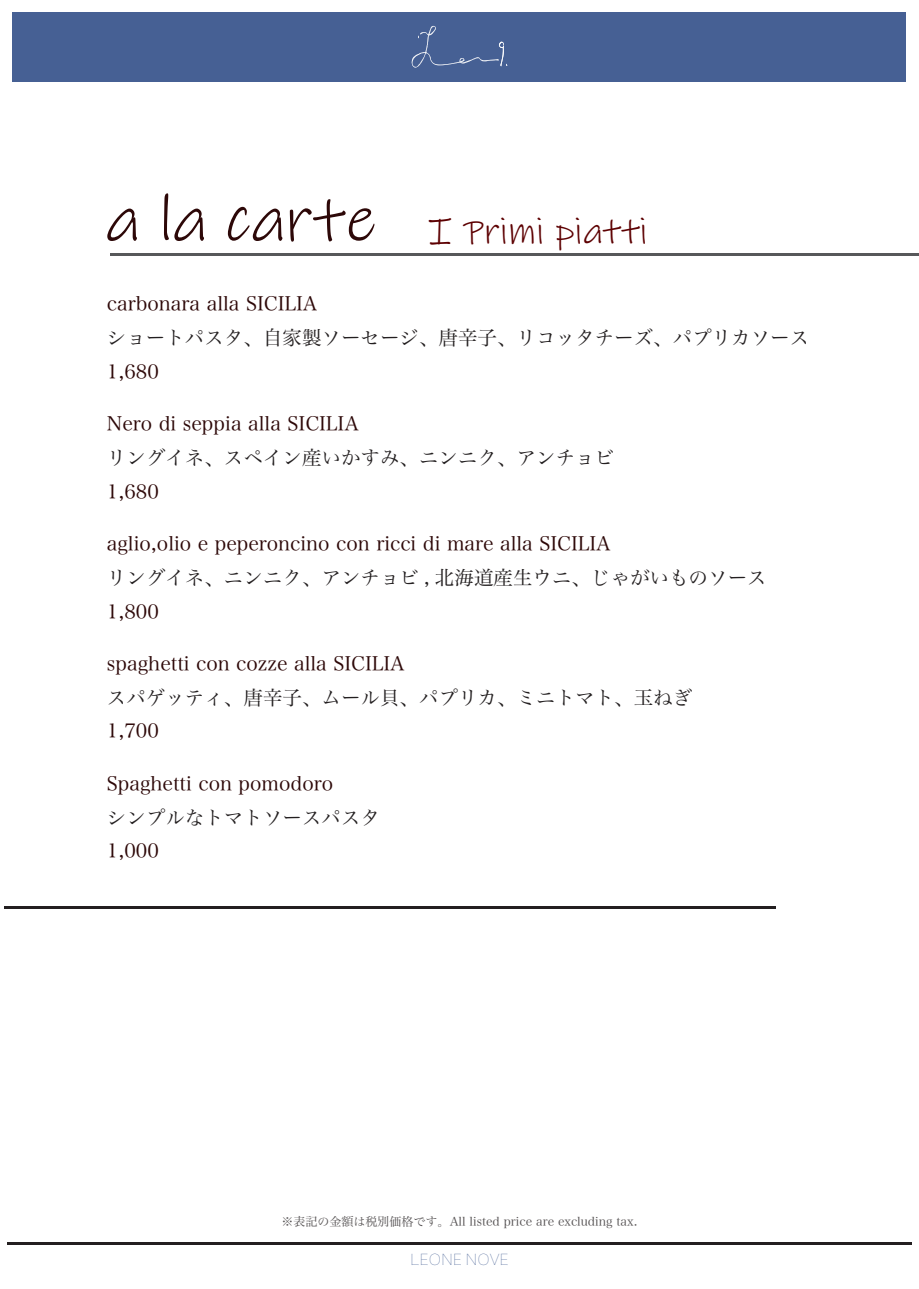
<style>
.page{position:relative;width:919px;height:1289px;background:#fff}
.page>*{position:absolute;margin:0;border:0;box-sizing:border-box;transform-origin:0 0}
.t1{font:37.5px "Ink Free";color:#5d0002}
.t2{font:19.5px "Hira Min Pro W3";color:#2d0808}
.t3{font:19.5px "Hira Min Pro W3";color:#231f20}
.t4{font:15px "Hiragino Sans W0";color:#466094}
.t5{font:12px "Hira Min Pro W3";color:#555253}
.s1{font-size:66px;color:#2d0808}
.s2{font-family:"Koz Go Pr 6 N"}
</style>
<div class="page">
<div style="left:13px;top:13px;width:893px;height:69px;background:#466094"></div>
<svg style="left:411px;top:26px;width:96px;height:42px"></svg>
<hr style="left:111px;top:253px;width:807px;height:2px;background:#57585a">
<hr style="left:5px;top:906px;width:770px;height:2px;background:#231f20">
<hr style="left:7px;top:1242px;width:904px;height:2px;background:#231f20">
<h1 class="t1" style="left:105px;top:209px;width:544px"><span class="s1">a la carte</span> I Primi piatti</h1>
<p class="t2" style="left:107px;top:287px;width:212px">carbonara alla SICILIA</p>
<p class="t3" style="left:107px;top:321px;width:703px">ショートパスタ、自家製ソーセージ、唐辛子、リコッタチーズ、パプリカソース</p>
<p class="t2" style="left:107px;top:355px;width:53px">1,680</p>
<p class="t2" style="left:107px;top:407px;width:253px">Nero di seppia alla SICILIA</p>
<p class="t3" style="left:107px;top:441px;width:509px">リングイネ、スペイン産いかすみ、ニンニク、アンチョビ</p>
<p class="t2" style="left:107px;top:474px;width:53px">1,680</p>
<p class="t2" style="left:107px;top:527px;width:505px">aglio,olio e peperoncino con ricci di mare alla SICILIA</p>
<p class="t3" style="left:107px;top:561px;width:661px">リングイネ、ニンニク、アンチョビ , 北海道産生ウニ、じゃがいものソース</p>
<p class="t2" style="left:107px;top:594px;width:53px">1,800</p>
<p class="t2" style="left:107px;top:646px;width:299px">spaghetti con cozze alla SICILIA</p>
<p class="t3" style="left:107px;top:680px;width:587px">スパゲッティ、唐辛子、ムール貝、パプリカ、ミニトマト、玉ねぎ</p>
<p class="t2" style="left:107px;top:714px;width:53px">1,700</p>
<p class="t2" style="left:107px;top:766px;width:228px">Spaghetti con pomodoro</p>
<p class="t3" style="left:107px;top:800px;width:275px">シンプルなトマトソースパスタ</p>
<p class="t2" style="left:107px;top:834px;width:53px">1,000</p>
<p class="t5" style="left:281px;top:1210px;width:357px"><span class="s2">※</span>表記の金額は税別価格です。All listed price are excluding tax.</p>
<p class="t4" style="left:410px;top:1248px;width:100px">LEONE NOVE</p>
</div>
